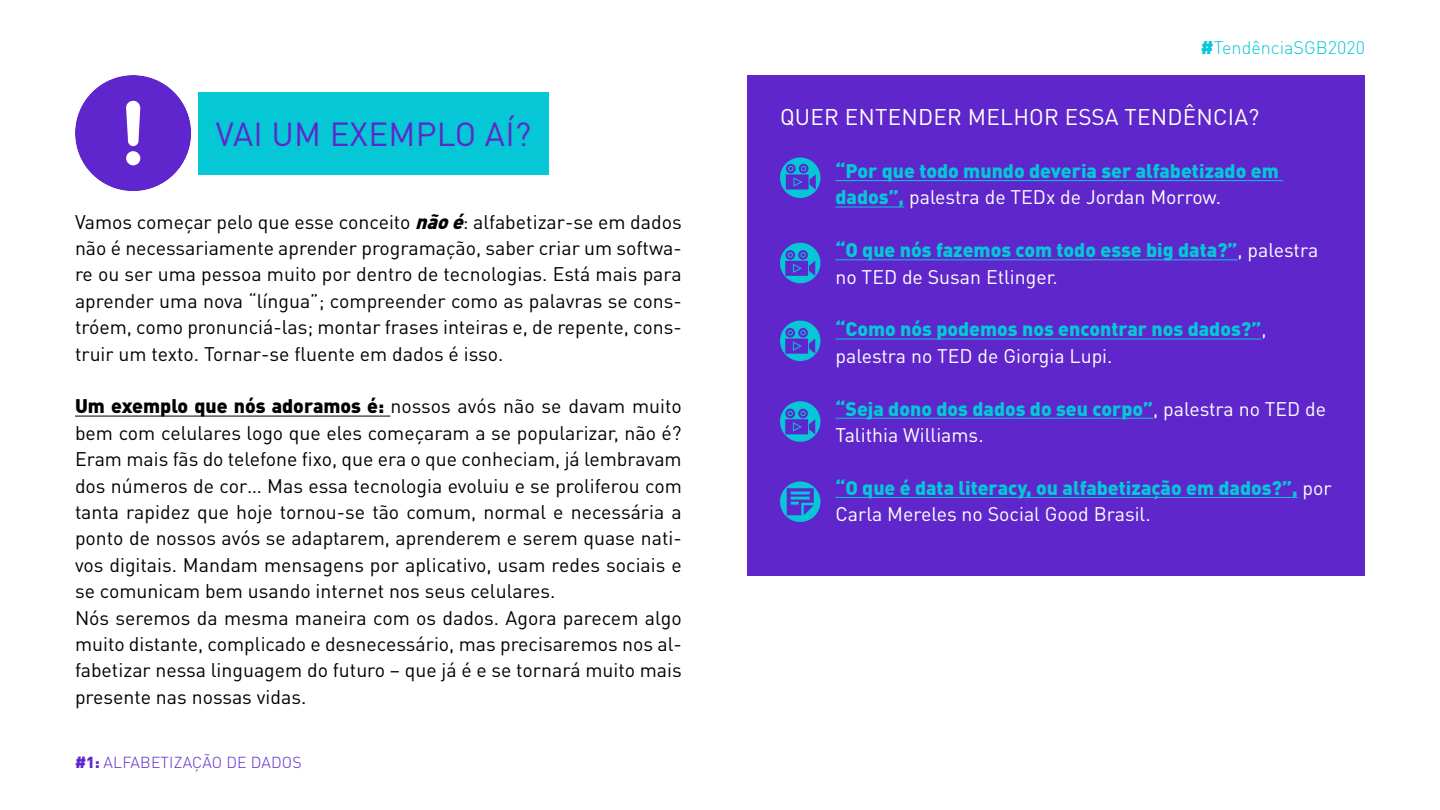
<style>
.page{position:relative;width:1440px;height:810px;background:#fff}
.page>*{position:absolute;margin:0;border:0;box-sizing:border-box;transform-origin:0 0}
.t1{font:33px "DIN Pro";letter-spacing:.01em;color:#5f27cb}
.t2{font:22.5px "DIN Pro";letter-spacing:.01em;color:#fff}
.t3{font:19.5px/26.4px "DIN Pro";color:#000;text-align:justify}
.t4{font:900 19.5px/26.4px "DIN Pro";color:#05c7d6}
.t5{font:19.5px/26.4px "DIN Pro";color:#fff}
.t6{font:300 18px "DIN Pro";color:#05c7d6}
.t7{font:300 15.75px "DIN Pro";letter-spacing:.01em;color:#5f27cb}
.s1{font-weight:900}
.s2{font-weight:400;color:#fff}
.s3{font-weight:900;color:#05c7d6}
.s4{font-weight:900;font-style:italic}
</style>
<div class="page">
<hr style="left:75px;top:416px;width:315px;height:1px;background:#000">
<div style="left:198px;top:92px;width:351px;height:82px;background:#05c7d6"></div>
<svg style="left:75px;top:75px;width:116px;height:116px"></svg>
<div style="left:747px;top:75px;width:618px;height:501px;background:#5f27cb"></div>
<hr style="left:836px;top:180px;width:447px;height:1px;background:#05c7d6">
<hr style="left:836px;top:207px;width:68px;height:1px;background:#05c7d6">
<hr style="left:836px;top:259px;width:402px;height:1px;background:#05c7d6">
<hr style="left:836px;top:339px;width:425px;height:1px;background:#05c7d6">
<hr style="left:836px;top:418px;width:317px;height:1px;background:#05c7d6">
<hr style="left:836px;top:497px;width:462px;height:1px;background:#05c7d6">
<div style="left:780px;top:158px;width:40px;height:40px;background:#05c7d6;border-radius:50%"></div>
<svg style="left:786px;top:164px;width:30px;height:26px"></svg>
<div style="left:780px;top:243px;width:40px;height:40px;background:#05c7d6;border-radius:50%"></div>
<svg style="left:785px;top:250px;width:30px;height:26px"></svg>
<div style="left:780px;top:321px;width:40px;height:40px;background:#05c7d6;border-radius:50%"></div>
<svg style="left:785px;top:328px;width:30px;height:26px"></svg>
<svg style="left:780px;top:401px;width:40px;height:41px"></svg>
<svg style="left:785px;top:409px;width:30px;height:25px"></svg>
<div style="left:780px;top:482px;width:40px;height:40px;background:#05c7d6;border-radius:50%"></div>
<svg style="left:787px;top:488px;width:27px;height:27px"></svg>
<p class="t6" style="left:1201px;top:36px;width:166px"><span class="s1">#</span>TendênciaSGB2020</p>
<h1 class="t1" style="left:216px;top:111px;width:317px">VAI UM EXEMPLO AÍ?</h1>
<p class="t2" style="left:780px;top:102px;width:481px">QUER ENTENDER MELHOR ESSA TENDÊNCIA?</p>
<p class="t4" style="left:836px;top:157px;width:445px">“Por que todo mundo deveria ser alfabetizado em dados”, <span class="s2">palestra de TEDx de Jordan Morrow.</span></p>
<p class="t4" style="left:836px;top:236px;width:484px">“O que nós fazemos com todo esse big data?”<span class="s2">, palestra no TED de Susan Etlinger.</span></p>
<p class="t4" style="left:836px;top:315px;width:433px">“Como nós podemos nos encontrar nos dados?”<span class="s2">, palestra no TED de Giorgia Lupi.</span></p>
<p class="t5" style="left:836px;top:395px;width:492px"><span class="s3">“Seja dono dos dados do seu corpo”</span>, palestra no TED de<br>Talithia Williams.</p>
<p class="t4" style="left:836px;top:474px;width:498px">“O que é data literacy, ou alfabetização em dados?”, <span class="s2">por<br>Carla Mereles no Social Good Brasil.</span></p>
<p class="t3" style="left:75px;top:208px;width:608px">Vamos começar pelo que esse conceito <span class="s4">nãoé</span>: alfabetizar-se em dados não é necessariamente aprender programação, saber criar um softwa&shy;re ou ser uma pessoa muito por dentro de tecnologias. Está mais para aprender uma nova “língua”; compreender como as palavras se cons&shy;tróem, como pronunciá-las; montar frases inteiras e, de repente, cons&shy;truir um texto. Tornar-se fluente em dados é isso.</p>
<p class="t3" style="left:75px;top:392px;width:608px;text-align:left"><span class="s1">Um exemplo que nós adoramos é:</span> nossos avós não se davam muito bem com celulares logo que eles começaram a se popularizar, não é?<br>Eram mais fãs do telefone fixo, que era o que conheciam, já lembravam dos números de cor… Mas essa tecnologia evoluiu e se proliferou com tanta rapidez que hoje tornou-se tão comum, normal e necessária a ponto de nossos avós se adaptarem, aprenderem e serem quase nati&shy;vos digitais. Mandam mensagens por aplicativo, usam redes sociais e se comunicam bem usando internet nos seus celulares.<br>Nós seremos da mesma maneira com os dados. Agora parecem algo muito distante, complicado e desnecessário, mas precisaremos nos al&shy;fabetizar nessa linguagem do futuro – que já é e se tornará muito mais presente nas nossas vidas.</p>
<p class="t7" style="left:75px;top:752px;width:228px"><span class="s1">#1:</span> ALFABETIZAÇÃO DE DADOS</p>
</div>
